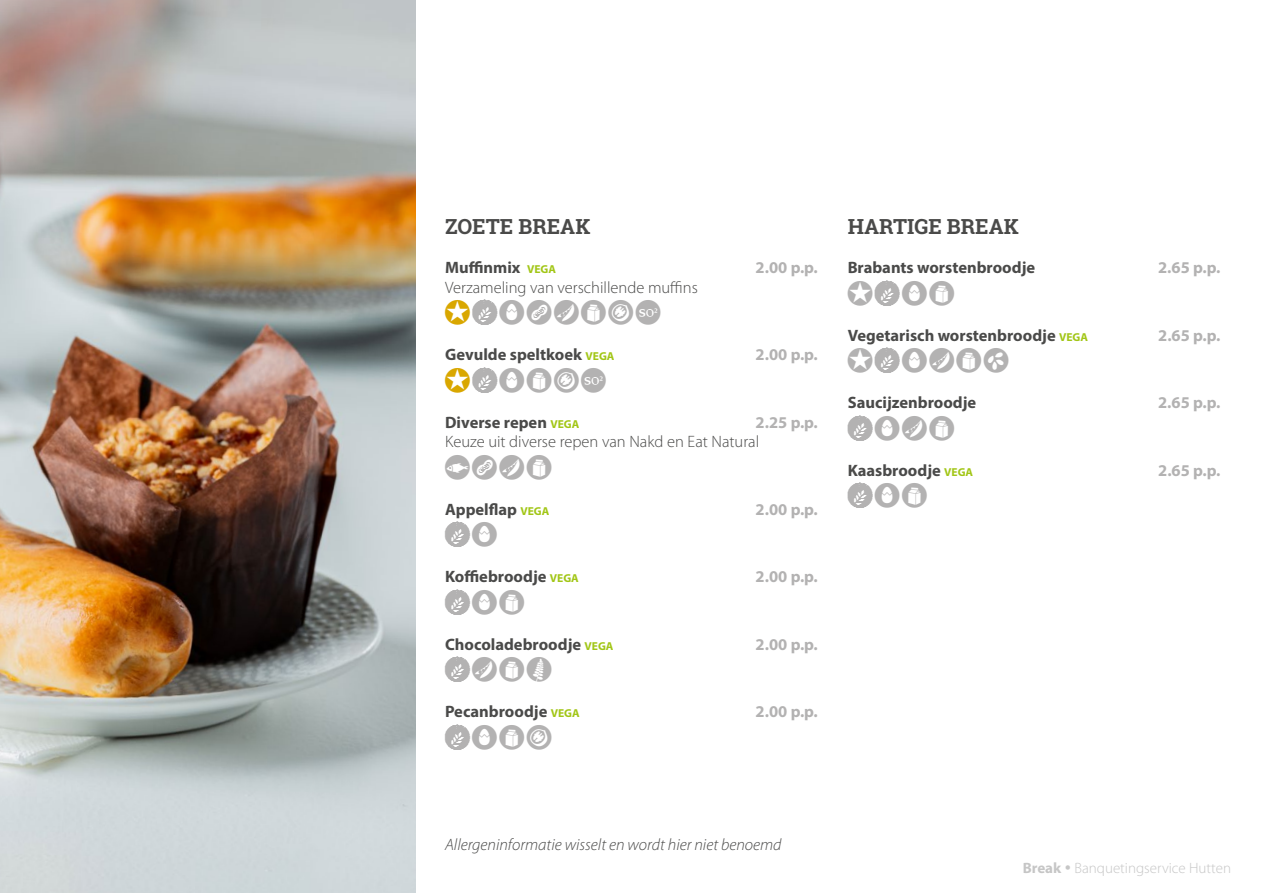
<style>
.page{position:relative;width:1263px;height:893px;background:#fff}
.page>*{position:absolute;margin:0;border:0;box-sizing:border-box;transform-origin:0 0}
.t1{font:24.75px "allergenen iconen";letter-spacing:.1em;color:#b3b2b2}
.t2{font:700 21px "Roboto Slab";color:#4a4a49}
.t3{font:700 16.5px "Myriad Pro";color:#4a4a49}
.t4{font:700 16.5px "Myriad Pro";color:#b3b2b2}
.t5{font:300 16.5px "Myriad Pro";color:#4a4a49}
.t6{font:italic 300 16.5px "Myriad Pro";color:#4a4a49}
.t7{font:300 15px "Myriad Pro";color:#c6c6c6}
.s1{font-size:11.55px;color:#a2c617}
.s2{color:#d9a700}
.s3{font-weight:700}
</style>
<div class="page">
<img style="left:0;top:0;width:415px;height:893px">
<p class="t2" style="left:445px;top:212px;width:147px">ZOETE BREAK</p>
<p class="t3" style="left:445px;top:257px;width:112px">Muffinmix <span class="s1">VEGA</span></p>
<p class="t4" style="left:756px;top:257px;width:64px">2.00 p.p.</p>
<p class="t5" style="left:445px;top:277px;width:254px">Verzameling van verschillende muffins</p>
<h1 class="t1" style="left:445px;top:300px;width:217px"><span class="s2">H</span>GEPYMNF</h1>
<p class="t3" style="left:445px;top:344px;width:171px">Gevulde speltkoek <span class="s1">VEGA</span></p>
<p class="t4" style="left:756px;top:344px;width:64px">2.00 p.p.</p>
<h1 class="t1" style="left:445px;top:367px;width:162px"><span class="s2">H</span>GEMNF</h1>
<p class="t3" style="left:445px;top:411px;width:136px">Diverse repen <span class="s1">VEGA</span></p>
<p class="t4" style="left:756px;top:411px;width:64px">2.25 p.p.</p>
<p class="t5" style="left:445px;top:432px;width:316px">Keuze uit diverse repen van Nakd en Eat Natural</p>
<h1 class="t1" style="left:445px;top:454px;width:108px">VPYM</h1>
<p class="t3" style="left:445px;top:498px;width:106px">Appelflap <span class="s1">VEGA</span></p>
<p class="t4" style="left:756px;top:498px;width:64px">2.00 p.p.</p>
<h1 class="t1" style="left:445px;top:522px;width:53px">GE</h1>
<p class="t3" style="left:445px;top:566px;width:135px">Koffiebroodje <span class="s1">VEGA</span></p>
<p class="t4" style="left:756px;top:566px;width:64px">2.00 p.p.</p>
<h1 class="t1" style="left:445px;top:589px;width:81px">GEM</h1>
<p class="t3" style="left:445px;top:633px;width:170px">Chocoladebroodje <span class="s1">VEGA</span></p>
<p class="t4" style="left:756px;top:633px;width:64px">2.00 p.p.</p>
<h1 class="t1" style="left:445px;top:657px;width:108px">GYML</h1>
<p class="t3" style="left:445px;top:701px;width:136px">Pecanbroodje <span class="s1">VEGA</span></p>
<p class="t4" style="left:756px;top:701px;width:64px">2.00 p.p.</p>
<h1 class="t1" style="left:445px;top:724px;width:108px">GEMN</h1>
<p class="t2" style="left:848px;top:212px;width:173px">HARTIGE BREAK</p>
<p class="t3" style="left:848px;top:257px;width:189px">Brabants worstenbroodje</p>
<p class="t4" style="left:1158px;top:257px;width:64px">2.65 p.p.</p>
<h1 class="t1" style="left:848px;top:280px;width:108px">HGEM</h1>
<p class="t3" style="left:848px;top:324px;width:242px">Vegetarisch worstenbroodje <span class="s1">VEGA</span></p>
<p class="t4" style="left:1158px;top:324px;width:64px">2.65 p.p.</p>
<h1 class="t1" style="left:848px;top:348px;width:162px">HGEYMS</h1>
<p class="t3" style="left:848px;top:392px;width:130px">Saucijzenbroodje</p>
<p class="t4" style="left:1158px;top:392px;width:64px">2.65 p.p.</p>
<h1 class="t1" style="left:848px;top:415px;width:108px">GEYM</h1>
<p class="t3" style="left:848px;top:459px;width:127px">Kaasbroodje <span class="s1">VEGA</span></p>
<p class="t4" style="left:1158px;top:459px;width:64px">2.65 p.p.</p>
<h1 class="t1" style="left:848px;top:483px;width:81px">GEM</h1>
<p class="t6" style="left:445px;top:836px;width:338px">Allergeninformatie wisselt en wordt hier niet benoemd</p>
<p class="t7" style="left:1023px;top:859px;width:210px"><span class="s3">Break</span> • Banquetingservice Hutten</p>
</div>
